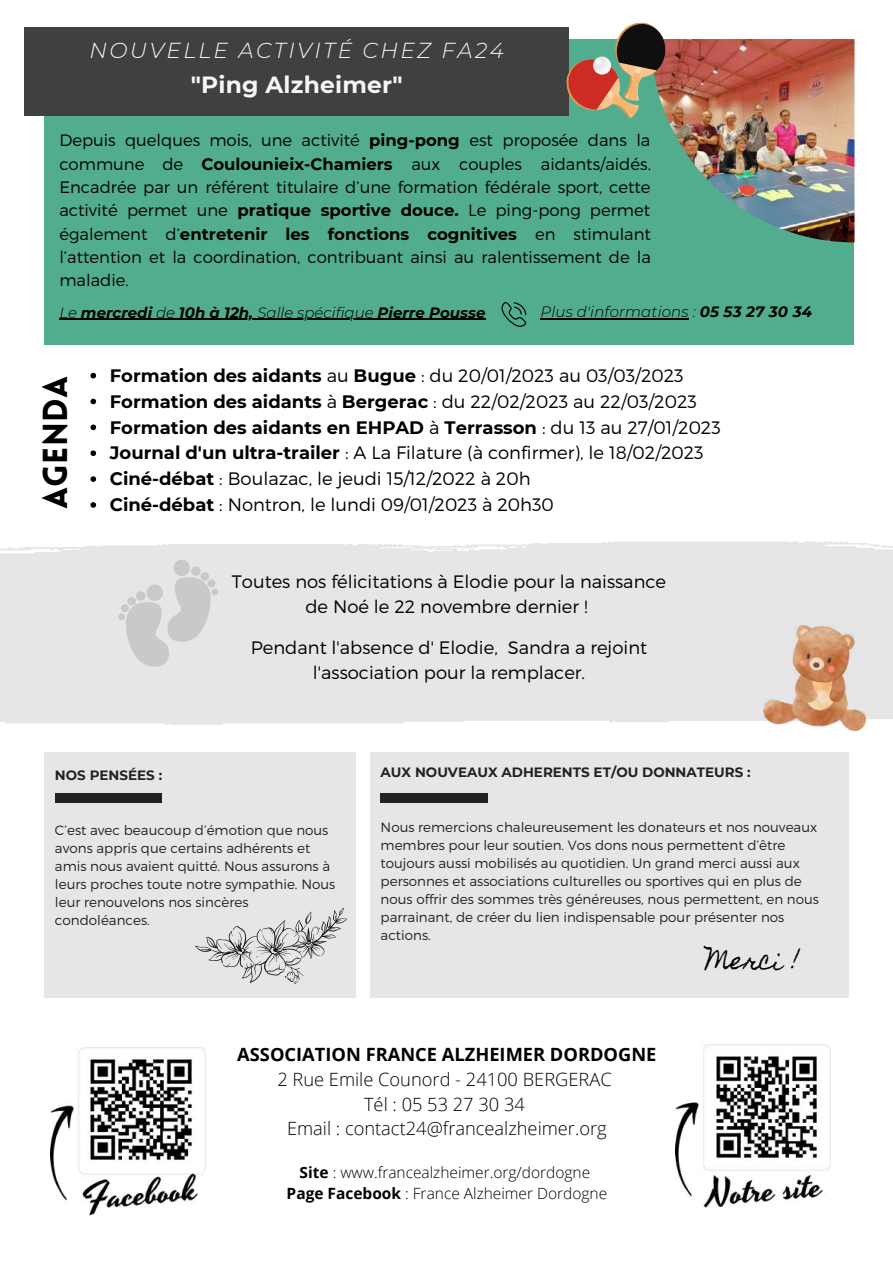
<style>
.page{position:relative;width:893px;height:1264px;background:#fff}
.page>*{position:absolute;margin:0;border:0;box-sizing:border-box;transform-origin:0 0}
.t1{font:900 33.9px "Lovelo";letter-spacing:.01em;color:#000}
.t2{font:23.85px "Homemade Apple";letter-spacing:-.02em;color:#000}
.t3{font:700 23.4px "Montserrat";letter-spacing:.01em;color:#f6f6f6}
.t4{font:italic 300 21.6px "Montserrat";letter-spacing:.11em;color:#f6f6f6}
.t5{font:300 18.3px/24.8px "Open Sans";color:#000;text-align:center}
.t6{font:700 18.3px "Open Sans";color:#000}
.t7{font:300 18px/25.8px "Montserrat";color:#000;text-align:center}
.t8{font:300 16.5px/23.2px "Montserrat";color:#000;text-align:justify}
.t9{font:300 15.45px/21.3px "Open Sans";color:#000;text-align:center}
.t10{font:italic 700 15px "Montserrat";color:#000}
.t11{font:italic 300 15px "Montserrat";letter-spacing:.01em;color:#000}
.t12{font:300 13.5px/18px "Montserrat";color:#222}
.t13{font:700 13.5px "Montserrat";color:#222}
.s1{font-weight:700}
.s2{font-weight:300}
</style>
<div class="page">
<div style="left:44px;top:39px;width:809px;height:306px;background:#51ad8d"></div>
<svg style="left:501px;top:302px;width:26px;height:25px"></svg>
<div style="left:44px;top:752px;width:312px;height:245px;background:#e6e6e6"></div>
<div style="left:370px;top:752px;width:478px;height:245px;background:#e6e6e6"></div>
<svg style="left:194px;top:907px;width:162px;height:91px"></svg>
<div style="left:55px;top:793px;width:107px;height:9px;background:#222"></div>
<div style="left:380px;top:793px;width:107px;height:9px;background:#222"></div>
<img style="left:676px;top:1044px;width:153px;height:164px">
<img style="left:51px;top:1047px;width:155px;height:169px">
<img style="left:672px;top:39px;width:182px;height:203px">
<div style="left:25px;top:27px;width:544px;height:89px;background:#404040"></div>
<svg style="left:566px;top:22px;width:109px;height:108px"></svg>
<div style="left:0;top:544px;width:403px;height:181px;background:#e6e6e6"></div>
<div style="left:284px;top:541px;width:608px;height:181px;background:#e6e6e6"></div>
<svg style="left:868px;top:544px;width:24px;height:5px"></svg>
<svg style="left:347px;top:673px;width:4px;height:6px"></svg>
<svg style="left:306px;top:659px;width:4px;height:7px"></svg>
<svg style="left:313px;top:546px;width:173px;height:12px;background:#e8e8e8"></svg>
<svg style="left:290px;top:572px;width:4px;height:3px"></svg>
<svg style="left:316px;top:602px;width:17px;height:13px"></svg>
<svg style="left:318px;top:621px;width:5px;height:8px"></svg>
<svg style="left:279px;top:623px;width:32px;height:13px"></svg>
<svg style="left:324px;top:644px;width:4px;height:3px"></svg>
<svg style="left:363px;top:695px;width:12px;height:15px"></svg>
<svg style="left:118px;top:559px;width:100px;height:113px;background:#d9d9d8"></svg>
<img style="left:763px;top:626px;width:102px;height:104px">
<div style="left:87px;top:1059px;width:107px;height:114px;background:#fff"></div>
<img style="left:87px;top:1056px;width:107px;height:105px">
<img style="left:713px;top:1053px;width:106px;height:107px">
<svg style="left:90px;top:373px;width:6px;height:5px"></svg>
<svg style="left:90px;top:398px;width:6px;height:6px"></svg>
<svg style="left:90px;top:424px;width:6px;height:6px"></svg>
<svg style="left:90px;top:450px;width:6px;height:6px"></svg>
<svg style="left:90px;top:476px;width:6px;height:6px"></svg>
<svg style="left:90px;top:502px;width:6px;height:6px"></svg>
<hr style="left:540px;top:318px;width:148px;height:1px;background:#000">
<svg style="left:59px;top:319px;width:22px;height:1px"></svg>
<hr style="left:81px;top:319px;width:71px;height:1px;background:#000">
<svg style="left:152px;top:319px;width:27px;height:1px"></svg>
<hr style="left:179px;top:319px;width:78px;height:1px;background:#000">
<hr style="left:257px;top:319px;width:120px;height:1px;background:#000">
<hr style="left:377px;top:319px;width:108px;height:1px;background:#000">
<h3 class="t4" style="left:89px;top:37px;width:416px">NOUVELLE ACTIVITÉ CHEZ FA24</h3>
<h3 class="t3" style="left:191px;top:70px;width:213px">"Ping Alzheimer"</h3>
<p class="t8" style="left:59px;top:128px;width:593px">Depuis quelques mois, une activité <span class="s1">ping-pong</span> est proposée dans la commune de <span class="s1">Coulounieix-Chamiers</span> aux couples aidants/aidés.<br>Encadrée par un référent titulaire d’une formation fédérale sport, cette activité permet une <span class="s1">pratique sportive douce.</span> Le ping-pong permet également d’<span class="s1">entretenir les fonctions cognitives</span> en stimulant l’attention et la coordination, contribuant ainsi au ralentissement de la maladie.</p>
<p class="t10" style="left:59px;top:303px;width:427px"><span class="s2">Le</span> mercredi <span class="s2">de</span> 10h à 12h, <span class="s2">Salle spécifique</span> Pierre Pousse</p>
<p class="t11" style="left:540px;top:302px;width:273px">Plus d'informations : <span class="s1">05 53 27 30 34</span></p>
<h1 class="t1" style="left:42px;top:509px;width:135px;rotate:-90deg">AGENDA</h1>
<p class="t7" style="left:110px;top:361px;width:612px;text-align:left"><span class="s1">Formation des aidants</span> au <span class="s1">Bugue</span> : du 20/01/2023 au 03/03/2023<br><span class="s1">Formation des aidants</span> à <span class="s1">Bergerac</span> : du 22/02/2023 au 22/03/2023<br><span class="s1">Formation des aidants en EHPAD</span> à <span class="s1">Terrasson</span> : du 13 au 27/01/2023<br><span class="s1">Journal d'un ultra-trailer</span> : A La Filature (à confirmer), le 18/02/2023<br><span class="s1">Ciné-débat</span> : Boulazac, le jeudi 15/12/2022 à 20h<br><span class="s1">Ciné-débat</span> : Nontron, le lundi 09/01/2023 à 20h30</p>
<h3 class="t7" style="left:232px;top:568px;width:435px;line-height:25px">Toutes nos félicitations à Elodie pour la naissance de Noé le 22 novembre dernier !</h3>
<h3 class="t7" style="left:251px;top:634px;width:398px;line-height:25px">Pendant l'absence d' Elodie, Sandra a rejoint l'association pour la remplacer.</h3>
<p class="t13" style="left:55px;top:767px;width:109px">NOS PENSÉES :</p>
<p class="t12" style="left:55px;top:820px;width:282px">C’est avec beaucoup d’émotion que nous avons appris que certains adhérents et amis nous avaient quitté. Nous assurons à leurs proches toute notre sympathie. Nous leur renouvelons nos sincères condoléances.</p>
<p class="t13" style="left:380px;top:763px;width:371px">AUX NOUVEAUX ADHERENTS ET/OU DONNATEURS :</p>
<p class="t12" style="left:380px;top:817px;width:440px">Nous remercions chaleureusement les donateurs et nos nouveaux membres pour leur soutien. Vos dons nous permettent d’être toujours aussi mobilisés au quotidien. Un grand merci aussi aux personnes et associations culturelles ou sportives qui en plus de nous offrir des sommes très généreuses, nous permettent, en nous parrainant, de créer du lien indispensable pour présenter nos actions.</p>
<h2 class="t2" style="left:705px;top:946px;width:96px">Merci !</h2>
<h3 class="t6" style="left:237px;top:1041px;width:420px">ASSOCIATION FRANCE ALZHEIMER DORDOGNE</h3>
<h3 class="t5" style="left:277px;top:1066px;width:336px">2 Rue Emile Counord - 24100 BERGERAC<br>Tél : 05 53 27 30 34<br>Email : contact24@francealzheimer.org</h3>
<p class="t9" style="left:286px;top:1161px;width:322px"><span class="s1">Site</span> : www.francealzheimer.org/dordogne<br><span class="s1">Page Facebook</span> : France Alzheimer Dordogne</p>
</div>
